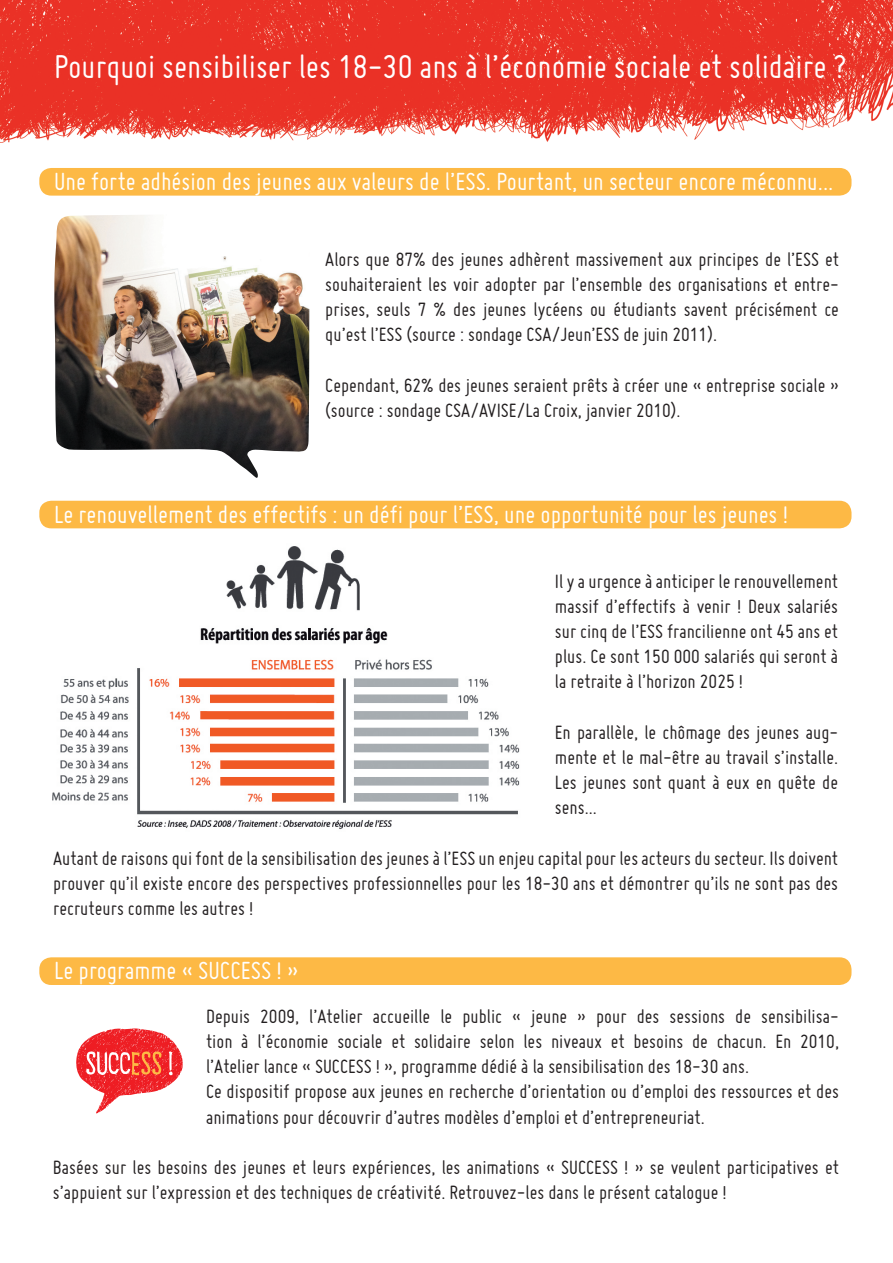
<style>
.page{position:relative;width:893px;height:1263px;background:#fff}
.page>*{position:absolute;margin:0;border:0;box-sizing:border-box;transform-origin:0 0}
.t1{font:36px "Miso";color:#fff}
.t2{font:27px "Miso";color:#fff}
.t3{font:21px/25.2px "Miso";color:#231f20;text-align:justify}
</style>
<div class="page">
<div style="left:39px;top:168px;width:812px;height:28px;background:#fdb945;border-radius:12px"></div>
<img style="left:0;top:0;width:893px;height:143px">
<div style="left:39px;top:501px;width:812px;height:27px;background:#fdb945;border-radius:12px"></div>
<img style="left:53px;top:546px;width:467px;height:283px">
<div style="left:39px;top:957px;width:812px;height:28px;background:#fdb945;border-radius:12px"></div>
<svg style="left:76px;top:1028px;width:107px;height:85px"></svg>
<img style="left:54px;top:215px;width:256px;height:263px">
<p class="t1" style="left:54px;top:46px;width:794px">Pourquoi sensibiliser les 18-30 ans à l’économie sociale et solidaire ?</p>
<p class="t2" style="left:54px;top:166px;width:781px">Une forte adhésion des jeunes aux valeurs de l’ESS. Pourtant, un secteur encore méconnu...</p>
<p class="t3" style="left:325px;top:246px;width:515px">Alors que 87% des jeunes adhèrent massivement aux principes de l’ESS et souhaiteraient les voir adopter par l’ensemble des organisations et entre&shy;prises, seuls 7 % des jeunes lycéens ou étudiants savent précisément ce qu’est l’ESS (source : sondage CSA/Jeun’ESS de juin 2011).</p>
<p class="t3" style="left:325px;top:372px;width:515px">Cependant, 62% des jeunes seraient prêts à créer une « entreprise sociale » (source : sondage CSA/AVISE/La Croix, janvier 2010).</p>
<p class="t2" style="left:54px;top:499px;width:736px">Le renouvellement des effectifs : un défi pour l’ESS, une opportunité pour les jeunes !</p>
<p class="t3" style="left:555px;top:568px;width:285px">Il y a urgence à anticiper le renouvellement massif d’effectifs à venir ! Deux salariés sur cinq de l’ESS francilienne ont 45 ans et plus. Ce sont 150 000 salariés qui seront à la retraite à l’horizon 2025 !</p>
<p class="t3" style="left:555px;top:719px;width:285px">En parallèle, le chômage des jeunes aug&shy;mente et le mal-être au travail s’installe.<br>Les jeunes sont quant à eux en quête de sens...</p>
<p class="t3" style="left:53px;top:845px;width:786px">Autant de raisons qui font de la sensibilisation des jeunes à l’ESS un enjeu capital pour les acteurs du secteur. Ils doivent prouver qu’il existe encore des perspectives professionnelles pour les 18-30 ans et démontrer qu’ils ne sont pas des recruteurs comme les autres !</p>
<p class="t2" style="left:54px;top:956px;width:246px">Le programme « SUCCESS ! »</p>
<p class="t3" style="left:206px;top:1003px;width:634px">Depuis 2009, l’Atelier accueille le public « jeune » pour des sessions de sensibilisa&shy;tion à l’économie sociale et solidaire selon les niveaux et besoins de chacun. En 2010, l’Atelier lance « SUCCESS ! », programme dédié à la sensibilisation des 18-30 ans.</p>
<p class="t3" style="left:206px;top:1079px;width:634px">Ce dispositif propose aux jeunes en recherche d’orientation ou d’emploi des ressources et des animations pour découvrir d’autres modèles d’emploi et d’entrepreneuriat.</p>
<p class="t3" style="left:53px;top:1154px;width:787px">Basées sur les besoins des jeunes et leurs expériences, les animations « SUCCESS ! » se veulent participatives et s’appuient sur l’expression et des techniques de créativité. Retrouvez-les dans le présent catalogue !</p>
</div>
